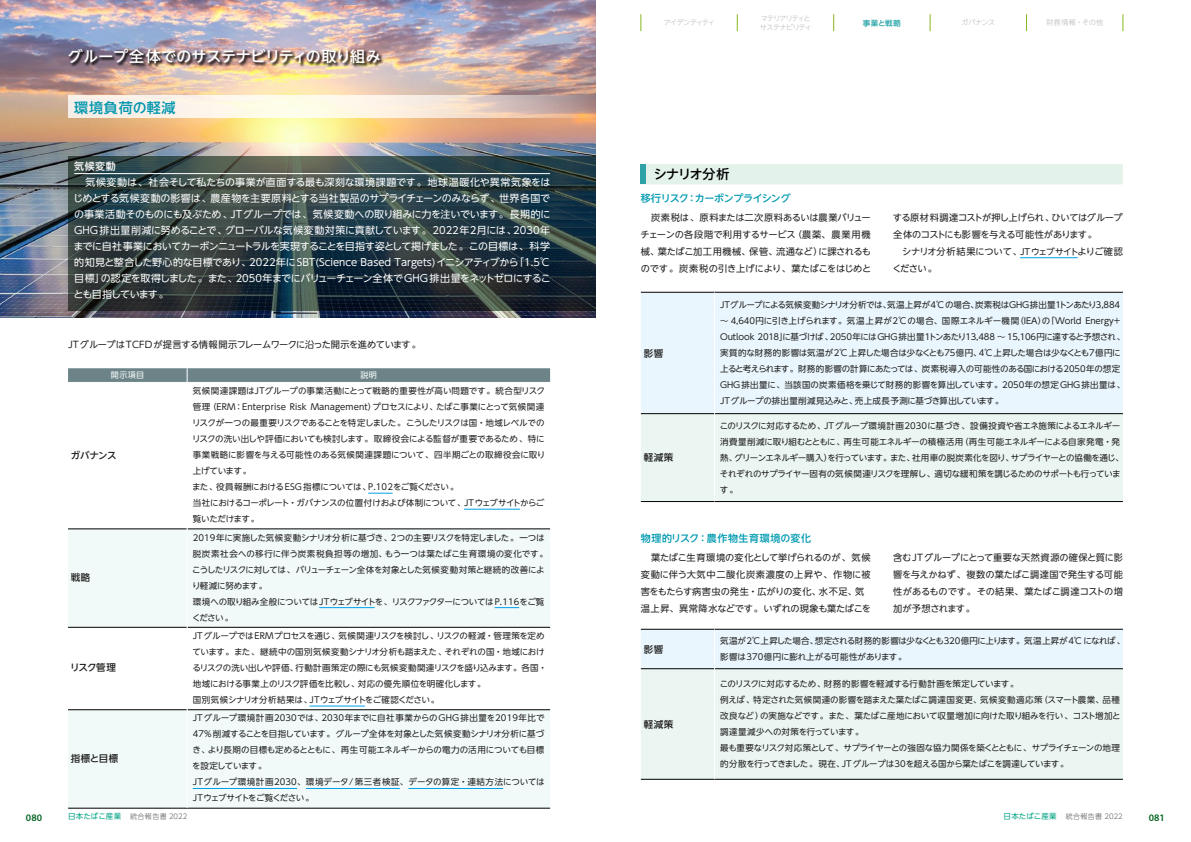
<style>
.page{position:relative;width:1191px;height:842px;background:#fff}
.page>*{position:absolute;margin:0;border:0;box-sizing:border-box;transform-origin:0 0}
.t1{font:500 15px "UD Shin Go NT Pro";letter-spacing:-.01em;color:#fff}
.t2{font:500 14px "UD Shin Go NT Pro";letter-spacing:.06em;color:#0096ae}
.t3{font:500 13px "UD Shin Go NT Pro";letter-spacing:-.035em;color:#000}
.t4{font:10px/16px "UD Shin Go NT Pro";letter-spacing:-.055em;color:#fff;text-align:justify}
.t5{font:500 10px "UD Shin Go NT Pro";letter-spacing:.06em;color:#009ab1}
.t6{font:500 10px "UD Shin Go NT Pro";letter-spacing:-.045em;color:#009ab1}
.t7{font:600 10px "Myriad Pro";color:#00621f}
.t8{font:500 10px "UD Shin Go NT Pro";color:#fff}
.t9{font:500 9.5px "UD Shin Go NT Pro";letter-spacing:.055em;color:#1f1e1d}
.t10{font:9.2px/17px "UD Shin Go NT Pro";letter-spacing:-.02em;color:#1f1e1d;text-align:justify}
.t11{font:9.2px/17px "UD Shin Go NT Pro";letter-spacing:-.04em;color:#1f1e1d}
.t12{font:8.5px/16px "UD Shin Go NT Pro";letter-spacing:-.025em;color:#1f1e1d}
.t13{font:8.5px/16px "UD Shin Go NT Pro";letter-spacing:-.005em;color:#1f1e1d}
.t14{font:8px "UD Shin Go NT Pro";letter-spacing:.06em;color:#fff}
.t15{font:500 7.5px "UD Shin Go NT Pro";letter-spacing:.015em;color:#1ea0a4}
.t16{font:300 7px "UD Shin Go NT Pro";letter-spacing:.05em;color:#595757}
.t17{font:300 7px "UD Shin Go NT Pro";letter-spacing:-.07em;color:#b5b6b6}
.t18{font:300 7px/9px "UD Shin Go NT Pro";letter-spacing:-.115em;color:#b5b6b6}
.s1{font-size:8.7px}
.s2{font-weight:400;font-size:7.5px;color:#00a385}
</style>
<div class="page">
<div style="left:640px;top:164px;width:482px;height:20px;background:#e3f2eb"></div>
<div style="left:640px;top:164px;width:6px;height:20px;background:#2ea2a7"></div>
<img style="left:0;top:0;width:595px;height:317px">
<svg style="left:68px;top:95px;width:527px;height:23px;background:#f0e4d7"></svg>
<svg style="left:68px;top:156px;width:527px;height:154px;background:#2d3e41"></svg>
<hr style="left:74px;top:173px;width:476px;height:1px;background:#fff">
<svg style="left:68px;top:530px;width:482px;height:278px;fill:#f1f9f9"></svg>
<hr style="left:68px;top:529px;width:119px;height:1px;background:#000">
<hr style="left:187px;top:529px;width:363px;height:1px;background:#000">
<hr style="left:68px;top:627px;width:119px;height:1px;background:#000">
<hr style="left:187px;top:627px;width:363px;height:1px;background:#000">
<hr style="left:68px;top:709px;width:119px;height:1px;background:#000">
<hr style="left:187px;top:709px;width:363px;height:1px;background:#000">
<hr style="left:68px;top:808px;width:119px;height:1px;background:#000">
<hr style="left:187px;top:808px;width:363px;height:1px;background:#000">
<svg style="left:68px;top:368px;width:482px;height:14px;background:#6f878a"></svg>
<hr style="left:187px;top:529px;width:1px;height:98px;background:#fff">
<hr style="left:187px;top:627px;width:1px;height:83px;background:#fff">
<hr style="left:187px;top:710px;width:1px;height:98px;background:#fff">
<svg style="left:368px;top:493px;width:24px;height:1px"></svg>
<hr style="left:464px;top:509px;width:56px;height:1px;background:#00a0e9">
<hr style="left:319px;top:607px;width:56px;height:1px;background:#00a0e9">
<svg style="left:494px;top:607px;width:25px;height:1px"></svg>
<hr style="left:309px;top:706px;width:56px;height:1px;background:#00a0e9">
<hr style="left:193px;top:788px;width:104px;height:1px;background:#00a0e9">
<hr style="left:306px;top:788px;width:94px;height:1px;background:#00a0e9">
<hr style="left:408px;top:788px;width:95px;height:1px;background:#00a0e9">
<hr style="left:1020px;top:257px;width:57px;height:1px;background:#00a0e9">
<div style="left:641px;top:630px;width:482px;height:38px;background:#eaf6fd"></div>
<div style="left:641px;top:669px;width:482px;height:110px;background:#ebf6f2"></div>
<hr style="left:641px;top:668px;width:73px;height:1px;background:#000">
<hr style="left:715px;top:668px;width:408px;height:1px;background:#000">
<hr style="left:641px;top:779px;width:73px;height:1px;background:#000">
<hr style="left:714px;top:779px;width:409px;height:1px;background:#000">
<hr style="left:641px;top:629px;width:73px;height:1px;background:#000">
<hr style="left:714px;top:629px;width:409px;height:1px;background:#000">
<hr style="left:714px;top:629px;width:1px;height:40px;background:#fff">
<hr style="left:714px;top:669px;width:1px;height:110px;background:#fff">
<div style="left:641px;top:293px;width:482px;height:120px;background:#eaf6fd"></div>
<div style="left:641px;top:414px;width:482px;height:87px;background:#ebf6f2"></div>
<hr style="left:641px;top:413px;width:73px;height:1px;background:#000">
<hr style="left:715px;top:413px;width:408px;height:1px;background:#000">
<hr style="left:641px;top:501px;width:73px;height:1px;background:#000">
<hr style="left:714px;top:501px;width:409px;height:1px;background:#000">
<hr style="left:641px;top:292px;width:73px;height:1px;background:#000">
<hr style="left:714px;top:292px;width:409px;height:1px;background:#000">
<hr style="left:714px;top:292px;width:1px;height:122px;background:#fff">
<hr style="left:714px;top:414px;width:1px;height:87px;background:#fff">
<div style="left:68px;top:48px;width:316px;height:20px;background:#000;opacity:.75"></div>
<svg style="left:640px;top:14px;width:1px;height:17px"></svg>
<svg style="left:737px;top:14px;width:1px;height:17px"></svg>
<svg style="left:833px;top:14px;width:1px;height:17px"></svg>
<svg style="left:929px;top:14px;width:1px;height:17px"></svg>
<svg style="left:1026px;top:14px;width:1px;height:17px"></svg>
<svg style="left:1122px;top:14px;width:1px;height:17px"></svg>
<h1 class="t1" style="left:68px;top:45px;width:314px">グループ全体でのサステナビリティの取り組み</h1>
<h2 class="t2" style="left:74px;top:96px;width:103px">環境負荷の軽減</h2>
<p class="t8" style="left:74px;top:158px;width:43px">気候変動</p>
<p class="t4" style="left:73px;top:174px;width:479px">　気候変動は、社会そして私たちの事業が直面する最も深刻な環境課題です。地球温暖化や異常気象をはじめとする気候変動の影響は、農産物を主要原料とする当社製品のサプライチェーンのみならず、世界各国での事業活動そのものにも及ぶため、JTグループでは、気候変動への取り組みに力を注いでいます。長期的にGHG排出量削減に努めることで、グローバルな気候変動対策に貢献しています。2022年2月には、2030年までに自社事業においてカーボンニュートラルを実現することを目指す姿として掲げました。この目標は、科学的知見と整合した野心的な目標であり、2022年にSBT(Science Based Targets)イニシアティブから「1.5℃目標」の認定を取得しました。また、2050年までにバリューチェーン全体で GHG 排出量をネットゼロにすることも目指しています。</p>
<p class="t10" style="left:68px;top:336px;width:354px">JTグループはTCFDが提言する情報開示フレームワークに沿った開示を進めています。</p>
<p class="t14" style="left:111px;top:369px;width:35px">開示項目</p>
<p class="t14" style="left:360px;top:369px;width:18px">説明</p>
<p class="t9" style="left:71px;top:447px;width:47px">ガバナンス</p>
<p class="t9" style="left:71px;top:570px;width:21px">戦略</p>
<p class="t9" style="left:70px;top:660px;width:47px">リスク管理</p>
<p class="t9" style="left:71px;top:750px;width:49px">指標と目標</p>
<p class="t12" style="left:192px;top:383px;width:355px">気候関連課題はＪＴグループの事業活動にとって戦略的重要性が高い問題です。統合型リスク管理（ERM：Enterprise Risk Management）プロセスにより、たばこ事業にとって気候関連リスクが一つの最重要リスクであることを特定しました。こうしたリスクは国・地域レベルでのリスクの洗い出しや評価においても検討します。取締役会による監督が重要であるため、特に事業戦略に影響を与える可能性のある気候関連課題について、四半期ごとの取締役会に取り上げています。<br>また、役員報酬におけるESG指標については、P.102をご覧ください。<br>当社におけるコーポレート・ガバナンスの位置付けおよび体制について、JTウェブサイトからご覧いただけます。</p>
<p class="t12" style="left:192px;top:529px;width:357px">2019年に実施した気候変動シナリオ分析に基づき、2つの主要リスクを特定しました。一つは脱炭素社会への移行に伴う炭素税負担等の増加、もう一つは葉たばこ生育環境の変化です。こうしたリスクに対しては、バリューチェーン全体を対象とした気候変動対策と継続的改善により軽減に努めます。<br>環境への取り組み全般についてはJTウェブサイトを、リスクファクターについてはP.116をご覧ください。</p>
<p class="t12" style="left:192px;top:627px;width:356px">JT グループではERMプロセスを通じ、気候関連リスクを検討し、リスクの軽減・管理策を定めています。また、継続中の国別気候変動シナリオ分析も踏まえた、それぞれの国・地域におけるリスクの洗い出しや評価、行動計画策定の際にも気候変動関連リスクを盛り込みます。各国・地域における事業上のリスク評価を比較し、対応の優先順位を明確化します。<br>国別気候シナリオ分析結果は、JTウェブサイトをご確認ください。</p>
<p class="t13" style="left:192px;top:710px;width:354px">JTグループ環境計画2030では、2030年までに自社事業からのGHG排出量を2019年比で47% 削減することを目指しています。グループ全体を対象とした気候変動シナリオ分析に基づき、より長期の目標も定めるとともに、再生可能エネルギーからの電力の活用についても目標を設定しています。<br>JTグループ環境計画2030、環境データ/第三者検証、データの算定・連結方法についてはJT ウェブサイトをご覧ください。</p>
<p class="t17" style="left:664px;top:17px;width:53px">アイデンティティ</p>
<p class="t18" style="left:760px;top:13px;width:54px">マテリアリティとサステナビリティ</p>
<p class="t15" style="left:863px;top:17px;width:39px">事業と戦略</p>
<p class="t17" style="left:961px;top:17px;width:35px">ガバナンス</p>
<p class="t17" style="left:1046px;top:17px;width:58px">財務情報・その他</p>
<h3 class="t3" style="left:654px;top:164px;width:77px">シナリオ分析</h3>
<p class="t6" style="left:641px;top:190px;width:151px">移行リスク：カーボンプライシング</p>
<p class="t10" style="left:640px;top:208px;width:232px">　炭素税は、原料または二次原料あるいは農業バリューチェーンの各段階で利用するサービス（農薬、農業用機械、葉たばこ加工用機械、保管、流通など）に課されるものです。炭素税の引き上げにより、葉たばこをはじめと</p>
<p class="t11" style="left:892px;top:208px;width:232px">する原材料調達コストが押し上げられ、ひいてはグループ全体のコストにも影響を与える可能性があります。<br>　シナリオ分析結果について、<span class="s1">JTウェブサイト</span>よりご確認ください。</p>
<p class="t9" style="left:643px;top:345px;width:21px">影響</p>
<p class="t9" style="left:643px;top:450px;width:31px">軽減策</p>
<p class="t12" style="left:720px;top:297px;width:406px">JTグループによる気候変動シナリオ分析では、気温上昇が4℃の場合、炭素税はGHG排出量1トンあたり3,884～ 4,640円に引き上げられます。気温上昇が2℃の場合、国際エネルギー機関（IEA）の「World Energy+ Outlook 2018」に基づけば、2050年にはGHG排出量1トンあたり13,488 ～ 15,106円に達すると予想され、実質的な財務的影響は気温が2℃上昇した場合は少なくとも75億円、4℃上昇した場合は少なくとも7億円に上ると考えられます。財務的影響の計算にあたっては、炭素税導入の可能性のある国における2050年の想定GHG排出量に、当該国の炭素価格を乗じて財務的影響を算出しています。2050年の想定GHG排出量は、JTグループの排出量削減見込みと、売上成長予測に基づき算出しています。</p>
<p class="t12" style="left:719px;top:417px;width:406px">このリスクに対応するため、JTグループ環境計画2030に基づき、設備投資や省エネ施策によるエネルギー消費量削減に取り組むとともに、再生可能エネルギーの積極活用（再生可能エネルギーによる自家発電・発熱、グリーンエネルギー購入）を行っています。また、社用車の脱炭素化を図り、サプライヤーとの協働を通じ、それぞれのサプライヤー固有の気候関連リスクを理解し、適切な緩和策を講じるためのサポートも行っています。</p>
<p class="t5" style="left:641px;top:530px;width:172px">物理的リスク：農作物生育環境の変化</p>
<p class="t10" style="left:641px;top:549px;width:232px;text-align:left">　葉たばこ生育環境の変化として挙げられるのが、気候変動に伴う大気中二酸化炭素濃度の上昇や、作物に被害をもたらす病害虫の発生・広がりの変化、水不足、気温上昇、異常降水などです。いずれの現象も葉たばこを</p>
<p class="t10" style="left:893px;top:549px;width:231px">含むJTグループにとって重要な天然資源の確保と質に影響を与えかねず、複数の葉たばこ調達国で発生する可能性があるものです。その結果、葉たばこ調達コストの増加が予想されます。</p>
<p class="t9" style="left:643px;top:641px;width:21px">影響</p>
<p class="t12" style="left:720px;top:633px;width:406px">気温が2℃上昇した場合、想定される財務的影響は少なくとも320億円に上ります。気温上昇が4℃になれば、影響は370億円に膨れ上がる可能性があります。</p>
<p class="t9" style="left:643px;top:716px;width:31px">軽減策</p>
<p class="t12" style="left:719px;top:676px;width:402px">このリスクに対応するため、財務的影響を軽減する行動計画を策定しています。<br>例えば、特定された気候関連の影響を踏まえた葉たばこ調達国変更、気候変動適応策（スマート農業、品種改良など）の実施などです。また、葉たばこ産地において収量増加に向けた取り組みを行い、コスト増加と調達量減少への対策を行っています。<br>最も重要なリスク対応策として、サプライヤーとの強固な協力関係を築くとともに、サプライチェーンの地理的分散を行ってきました。現在、JT グループは30を超える国から葉たばこを調達しています。</p>
<p class="t7" style="left:26px;top:811px;width:18px">080</p>
<p class="t16" style="left:68px;top:811px;width:121px"><span class="s2">日本たばこ産業　</span>統合報告書 2022</p>
<p class="t16" style="left:1003px;top:811px;width:121px"><span class="s2">日本たばこ産業　</span>統合報告書 2022</p>
<p class="t7" style="left:1148px;top:811px;width:18px">081</p>
</div>
